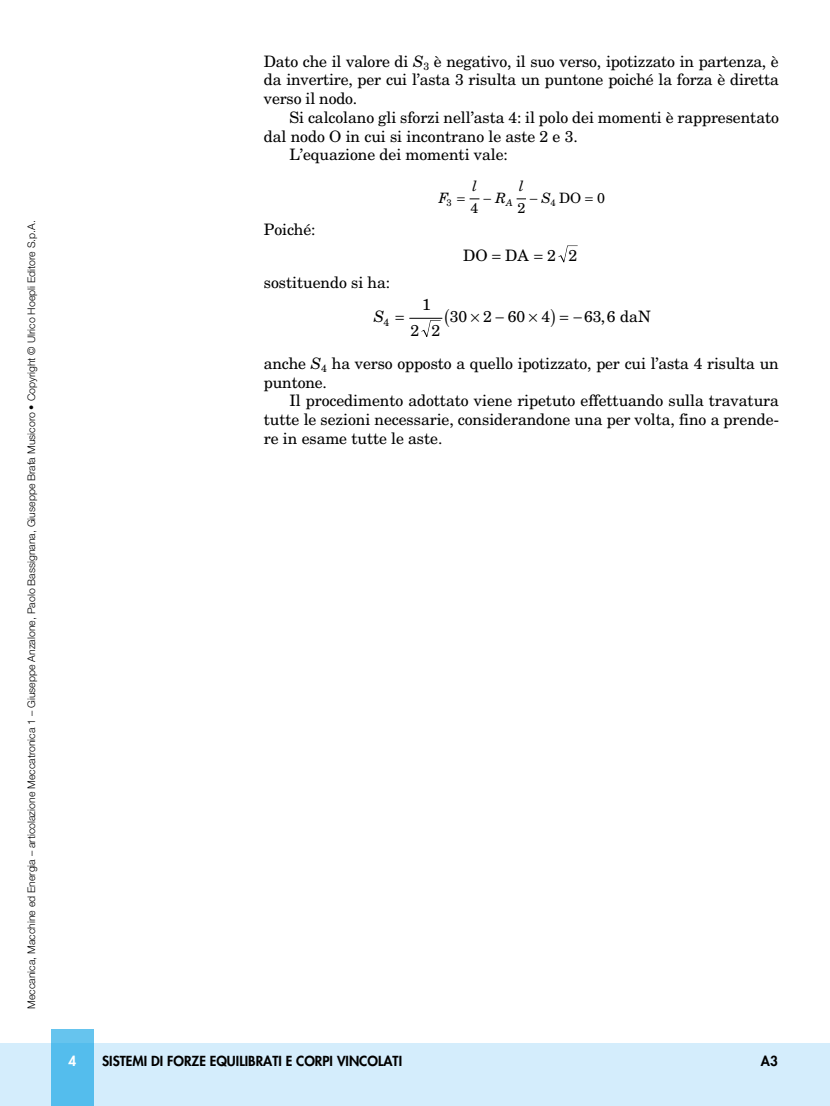
<style>
.page{position:relative;width:830px;height:1106px;background:#fff}
.page>*{position:absolute;margin:0;border:0;box-sizing:border-box;transform-origin:0 0}
.t1{font:15.75px/18.8px "New Century Schlbk";letter-spacing:-.005em;color:#000;text-align:justify}
.t2{font:14.25px "New Century Schlbk";color:#000}
.t3{font:italic 14.25px "New Century Schlbk";color:#000}
.t4{font:800 13.5px "Futura";color:#000}
.t5{font:800 13.5px "Futura";color:#fff}
.t6{font:300 10.5px "Helvetica Neue";color:#000}
.t7{font:9.45px "New Century Schlbk";color:#000}
.t8{font:italic 9.45px "New Century Schlbk";color:#000}
.s1{font-style:italic}
</style>
<div class="page">
<div style="left:0;top:1043px;width:829px;height:63px;background:#d4edfc"></div>
<div style="left:51px;top:1029px;width:43px;height:77px;background:linear-gradient(to bottom,#5ec1ee,#4fbbed)"></div>
<svg style="left:558px;top:245px;width:19px;height:17px"></svg>
<hr style="left:409px;top:318px;width:33px;height:1px;background:#000">
<svg style="left:469px;top:198px;width:10px;height:2px"></svg>
<svg style="left:421px;top:317px;width:22px;height:20px"></svg>
<p class="t6" style="left:25px;top:1009px;width:790px;rotate:-90deg">Meccanica, Macchine ed Energia – articolazione Meccatronica 1 – Giuseppe Anzalone, Paolo Bassignana, Giuseppe Brafa Musicoro • Copyright © Ulrico Hoepli Editore S.p.A.</p>
<p class="t1" style="left:264px;top:52px;width:516px">Dato che il valore di <span class="s1">S</span><sub>3</sub> è negativo, il suo verso, ipotizzato in partenza, è da invertire, per cui l’asta 3 risulta un puntone poiché la forza è diretta verso il nodo.</p>
<p class="t1" style="left:289px;top:108px;width:491px">Si calcolano gli sforzi nell’asta 4: il polo dei momenti è rappresentato</p>
<p class="t1" style="left:264px;top:126px;width:315px">dal nodo O in cui si incontrano le aste 2 e 3.</p>
<p class="t1" style="left:289px;top:145px;width:220px">L’equazione dei momenti vale:</p>
<p class="t3" style="left:438px;top:189px;width:11px">F</p>
<p class="t3" style="left:472px;top:178px;width:6px">l</p>
<p class="t3" style="left:519px;top:178px;width:6px">l</p>
<p class="t7" style="left:446px;top:197px;width:7px">3</p>
<p class="t8" style="left:506px;top:197px;width:8px">A</p>
<p class="t2" style="left:529px;top:189px;width:76px">− <span class="s1">S</span><sub>4</sub> DO 0</p>
<p class="t2" style="left:470px;top:200px;width:9px">4</p>
<p class="t2" style="left:517px;top:200px;width:9px">2</p>
<p class="t3" style="left:483px;top:189px;width:24px">− R</p>
<p class="t1" style="left:264px;top:220px;width:53px">Poiché:</p>
<p class="t1" style="left:463px;top:246px;width:115px">DO DA 22</p>
<p class="t1" style="left:264px;top:265px;width:128px;line-height:34.5px;text-align:right">sostituendo si ha:<br><span class="s1">S</span><sub>4</sub></p>
<p class="t1" style="left:410px;top:292px;width:31px;line-height:25.5px;text-align:center">1<br>2 2</p>
<p class="t1" style="left:495px;top:307px;width:56px">−0 4</p>
<p class="t1" style="left:573px;top:307px;width:79px">−63,6 daN</p>
<p class="t1" style="left:264px;top:354px;width:516px">anche <span class="s1">S</span><sub>4</sub> ha verso opposto a quello ipotizzato, per cui l’asta 4 risulta un puntone.</p>
<p class="t1" style="left:264px;top:391px;width:516px;text-indent:26px">Il procedimento adottato viene ripetuto effettuando sulla travatura tutte le sezioni necessarie, considerandone una per volta, fino a prende&shy;re in esame tutte le aste.</p>
<p class="t1" style="left:449px;top:307px;width:68px">3026</p>
<p class="t5" style="left:68px;top:1052px;width:9px">4</p>
<p class="t4" style="left:102px;top:1052px;width:301px">SISTEMI DI FORZE EQUILIBRATI E CORPI VINCOLATI</p>
<p class="t4" style="left:760px;top:1052px;width:18px">A3</p>
</div>
